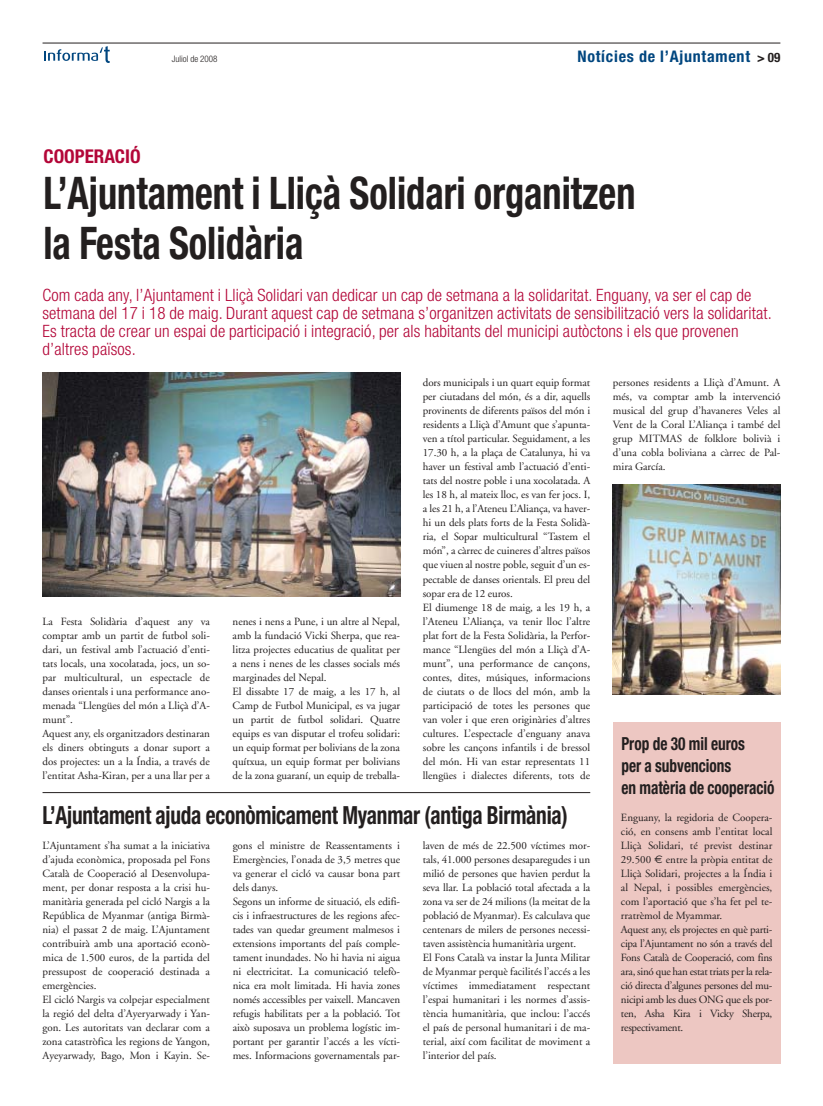
<style>
.page{position:relative;width:823px;height:1106px;background:#fff}
.page>*{position:absolute;margin:0;border:0;box-sizing:border-box;transform-origin:0 0}
.t1{font:700 condensed 45px/50px "Helvetica Neue";color:#231f1f;scale:.85 1}
.t2{font:700 condensed 25px "Helvetica Neue";letter-spacing:-.01em;color:#231f1f;scale:.85 1}
.t3{font:700 condensed 19px "Helvetica Neue";color:#b30638}
.t4{font:700 condensed 18px/22px "Helvetica Neue";color:#231f1f;scale:.85 1}
.t5{font:300 condensed 17px/18px "Helvetica Neue";letter-spacing:.01em;color:#b30638}
.t6{font:700 condensed 16px "Helvetica Neue";letter-spacing:.05em;color:#00467f}
.t7{font:11px/14px "Adobe Garamond";color:#231f1f}
.t8{font:11px/14px "Adobe Garamond";letter-spacing:-.025em;color:#231f1f}
.t9{font:300 condensed 9px "Helvetica Neue";color:#231f1f}
.s1{font-size:13px;color:#231f1f}
.s2{font-family:"Euro Sans"}
</style>
<div class="page">
<hr style="left:42px;top:43px;width:738px;height:1px;background:#231f1f">
<svg style="left:44px;top:46px;width:66px;height:17px"></svg>
<img style="left:612px;top:484px;width:168px;height:210px">
<img style="left:42px;top:372px;width:358px;height:224px">
<div style="left:612px;top:722px;width:168px;height:341px;background:#edc7c2"></div>
<hr style="left:42px;top:792px;width:548px;height:1px;background:#231f1f">
<p class="t9" style="left:172px;top:55px;width:47px">Juliol de 2008</p>
<h3 class="t6" style="left:577px;top:50px;width:204px">Notícies de l’Ajuntament <span class="s1">&gt; 09</span></h3>
<h3 class="t3" style="left:43px;top:149px;width:99px">COOPERACIÓ</h3>
<h1 class="t1" style="left:43px;top:172px;width:697px">L’Ajuntament i Lliçà Solidari organitzen la Festa Solidària</h1>
<p class="t5" style="left:42px;top:287px;width:730px">Com cada any, l’Ajuntament i Lliçà Solidari van dedicar un cap de setmana a la solidaritat. Enguany, va ser el cap de setmana del 17 i 18 de maig. Durant aquest cap de setmana s’organitzen activitats de sensibilització vers la solidaritat.<br>Es tracta de crear un espai de participació i integració, per als habitants del municipi autòctons i els que provenen d’altres països.</p>
<p class="t7" style="left:422px;top:377px;width:169px">dors municipals i un quart equip format per ciutadans del món, és a dir, aquells provinents de diferents països del món i residents a Lliçà d’Amunt que s’apunta&shy;ven a títol particular. Seguidament, a les 17.30 h, a la plaça de Catalunya, hi va haver un festival amb l’actuació d’enti&shy;tats del nostre poble i una xocolatada. A les 18 h, al mateix lloc, es van fer jocs. I, a les 21 h, a l’Ateneu L’Aliança, va haver&shy;hi un dels plats forts de la Festa Solidà&shy;ria, el Sopar multicultural “Tastem el món”, a càrrec de cuineres d’altres països que viuen al nostre poble, seguit d’un es&shy;pectable de danses orientals. El preu del sopar era de 12 euros.<br>El diumenge 18 de maig, a les 19 h, a l’Ateneu L’Aliança, va tenir lloc l’altre plat fort de la Festa Solidària, la Perfor&shy;mance “Llengües del món a Lliçà d’A&shy;munt”, una performance de cançons, contes, dites, músiques, informacions de ciutats o de llocs del món, amb la participació de totes les persones que van voler i que eren originàries d’altres cultures. L’espectacle d’enguany anava sobre les cançons infantils i de bressol del món. Hi van estar representats 11 llengües i dialectes diferents, tots de</p>
<p class="t7" style="left:612px;top:377px;width:169px;text-align:justify">persones residents a Lliçà d’Amunt. A més, va comptar amb la intervenció musical del grup d’havaneres Veles al Vent de la Coral L’Aliança i també del grup MITMAS de folklore bolivià i d’una cobla boliviana a càrrec de Pal&shy;mira García.</p>
<h2 class="t2" style="left:42px;top:806px;width:619px">L’Ajuntament ajuda econòmicament Myanmar (antiga Birmània)</h2>
<p class="t7" style="left:42px;top:839px;width:169px">L’Ajuntament s’ha sumat a la iniciativa d’ajuda econòmica, proposada pel Fons Català de Cooperació al Desenvolupa&shy;ment, per donar resposta a la crisi hu&shy;manitària generada pel cicló Nargis a la República de Myanmar (antiga Birmà&shy;nia) el passat 2 de maig. L’Ajuntament contribuirà amb una aportació econò&shy;mica de 1.500 euros, de la partida del pressupost de cooperació destinada a emergències.<br>El cicló Nargis va colpejar especialment la regió del delta d’Ayeryarwady i Yan&shy;gon. Les autoritats van declarar com a zona catastròfica les regions de Yangon, Ayeyarwady, Bago, Mon i Kayin. Se-</p>
<p class="t7" style="left:232px;top:839px;width:169px">gons el ministre de Reassentaments i Emergències, l’onada de 3,5 metres que va generar el cicló va causar bona part dels danys.<br>Segons un informe de situació, els edifi&shy;cis i infraestructures de les regions afec&shy;tades van quedar greument malmesos i extensions importants del país comple&shy;tament inundades. No hi havia ni aigua ni electricitat. La comunicació telefò&shy;nica era molt limitada. Hi havia zones només accessibles per vaixell. Mancaven refugis habilitats per a la població. Tot això suposava un problema logístic im&shy;portant per garantir l’accés a les vícti&shy;mes. Informacions governamentals par-</p>
<p class="t7" style="left:422px;top:839px;width:169px">laven de més de 22.500 víctimes mor&shy;tals, 41.000 persones desaparegudes i un milió de persones que havien perdut la seva llar. La població total afectada a la zona va ser de 24 milions (la meitat de la població de Myanmar). Es calculava que centenars de milers de persones necessi&shy;taven assistència humanitària urgent.<br>El Fons Català va instar la Junta Militar de Myanmar perquè facilités l’accés a les víctimes immediatament respectant l’espai humanitari i les normes d’assis&shy;tència humanitària, que inclou: l’accés el país de personal humanitari i de ma&shy;terial, així com facilitat de moviment a l’interior del país.</p>
<p class="t7" style="left:42px;top:615px;width:169px">La Festa Solidària d’aquest any va comptar amb un partit de futbol soli&shy;dari, un festival amb l’actuació d’enti&shy;tats locals, una xocolatada, jocs, un so&shy;par multicultural, un espectacle de danses orientals i una performance ano&shy;menada “Llengües del món a Lliçà d’A&shy;munt”.<br>Aquest any, els organitzadors destinaran els diners obtinguts a donar suport a dos projectes: un a la Índia, a través de l’entitat Asha-Kiran, per a una llar per a</p>
<p class="t7" style="left:232px;top:615px;width:169px">nenes i nens a Pune, i un altre al Nepal, amb la fundació Vicki Sherpa, que rea&shy;litza projectes educatius de qualitat per a nens i nenes de les classes socials més marginades del Nepal.<br>El dissabte 17 de maig, a les 17 h, al Camp de Futbol Municipal, es va jugar un partit de futbol solidari. Quatre equips es van disputar el trofeu solidari: un equip format per bolivians de la zona quítxua, un equip format per bolivians de la zona guaraní, un equip de treballa-</p>
<h3 class="t4" style="left:621px;top:734px;width:182px">Prop de 30 mil euros<br>per a subvencions<br>en matèria de cooperació</h3>
<p class="t8" style="left:620px;top:811px;width:153px">Enguany, la regidoria de Coopera&shy;ció, en consens amb l’entitat local Lliçà Solidari, té previst destinar 29.500 <span class="s2">€</span> entre la pròpia entitat de Lliçà Solidari, projectes a la Índia i al Nepal, i possibles emergències, com l’aportació que s’ha fet pel te&shy;rratrèmol de Myammar.<br>Aquest any, els projectes en què parti&shy;cipa l’Ajuntament no són a través del Fons Català de Cooperació, com fins ara, sinó que han estat triats per la rela&shy;ció directa d’algunes persones del mu&shy;nicipi amb les dues ONG que els por&shy;ten, Asha Kira i Vicky Sherpa, respectivament.</p>
</div>
